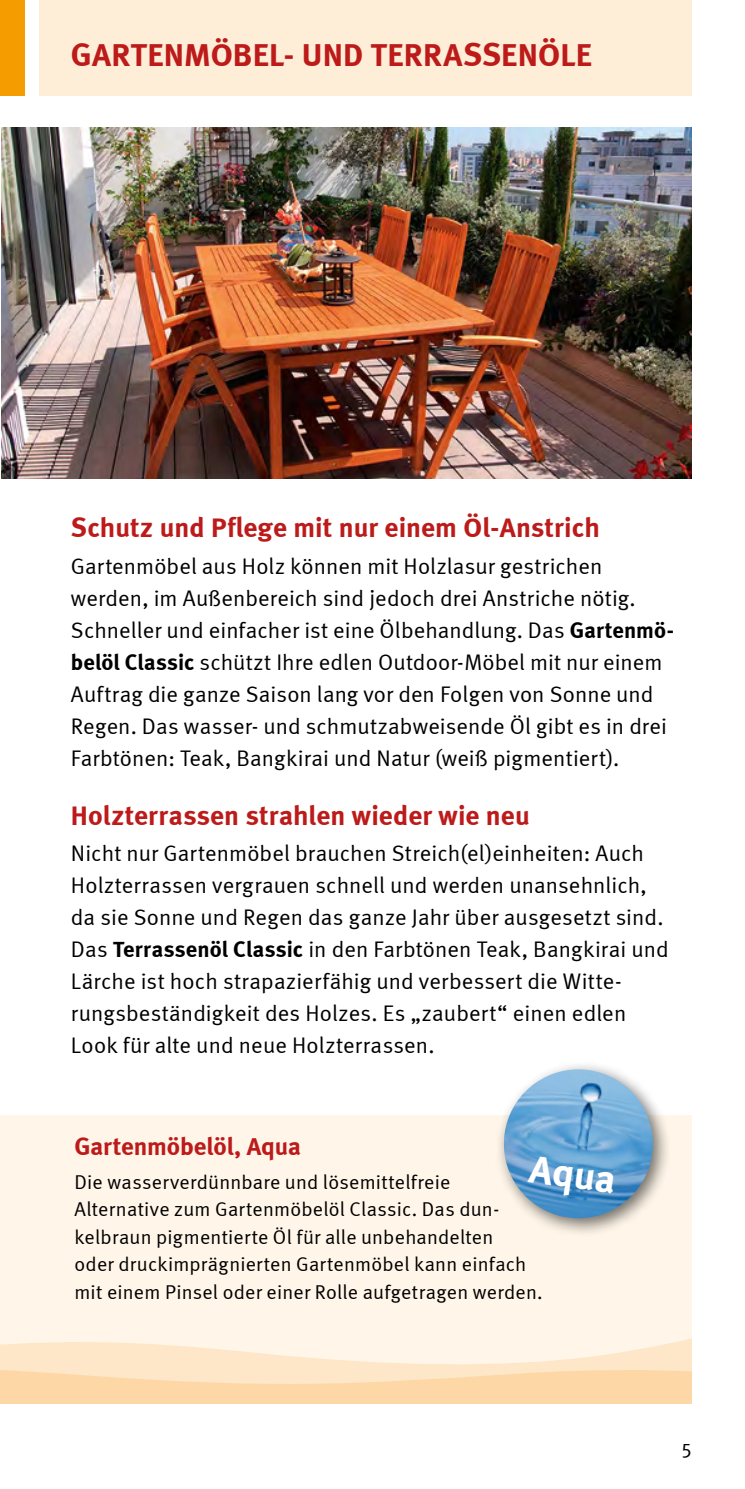
<style>
.page{position:relative;width:745px;height:1489px;background:#fff}
.page>*{position:absolute;margin:0;border:0;box-sizing:border-box;transform-origin:0 0}
.t1{font:700 40px "Meta";color:#fff}
.t2{font:700 32.5px "Meta";letter-spacing:.005em;color:#bd1a1a}
.t3{font:700 27.5px "Meta";letter-spacing:.01em;color:#bd1a1a}
.t4{font:700 25px "Meta";letter-spacing:-.005em;color:#bd1a1a}
.t5{font:22.5px/32px "Meta Normal";letter-spacing:.005em;color:#000}
.t6{font:20px/27.5px "Meta Normal";letter-spacing:.01em;color:#000}
.s1{font-family:"Meta";font-weight:700}
</style>
<div class="page">
<div style="left:39px;top:0;width:652px;height:96px;background:#feeed8"></div>
<div style="left:0;top:0;width:25px;height:96px;background:#f59c00"></div>
<div style="left:0;top:1115px;width:691px;height:288px;background:#fff6e9"></div>
<svg style="left:0;top:1339px;width:691px;height:12px"></svg>
<svg style="left:0;top:1351px;width:691px;height:52px;background:#fde0ba"></svg>
<div style="left:494px;top:1060px;width:178px;height:177px;background:#000;opacity:.55"></div>
<img style="left:499px;top:1069px;width:158px;height:151px">
<img style="left:2px;top:128px;width:689px;height:350px">
<h2 class="t2" style="left:71px;top:35px;width:522px">GARTENMÖBEL- UND TERRASSENÖLE</h2>
<p class="t3" style="left:71px;top:511px;width:530px">Schutz und Pflege mit nur einem Öl-Anstrich</p>
<p class="t5" style="left:71px;top:550px;width:604px">Gartenmöbel aus Holz können mit Holzlasur gestrichen werden, im Außenbereich sind jedoch drei Anstriche nötig.<br>Schneller und einfacher ist eine Ölbehandlung. Das <span class="s1">Gartenmö&shy;belöl Classic</span> schützt Ihre edlen Outdoor-Möbel mit nur einem Auftrag die ganze Saison lang vor den Folgen von Sonne und Regen. Das wasser- und schmutzabweisende Öl gibt es in drei Farbtönen: Teak, Bangkirai und Natur (weiß pigmentiert).</p>
<p class="t3" style="left:71px;top:798px;width:460px">Holzterrassen strahlen wieder wie neu</p>
<p class="t5" style="left:71px;top:837px;width:599px">Nicht nur Gartenmöbel brauchen Streich(el)einheiten: Auch Holzterrassen vergrauen schnell und werden unansehnlich, da sie Sonne und Regen das ganze Jahr über ausgesetzt sind.<br>Das <span class="s1">Terrassenöl Classic</span> in den Farbtönen Teak, Bangkirai und Lärche ist hoch strapazierfähig und verbessert die Witte&shy;rungsbeständigkeit des Holzes. Es „zaubert“ einen edlen Look für alte und neue Holzterrassen.</p>
<p class="t4" style="left:74px;top:1131px;width:228px">Gartenmöbelöl, Aqua</p>
<p class="t6" style="left:74px;top:1167px;width:469px">Die wasserverdünnbare und lösemittelfreie Alternative zum Gartenmöbelöl Classic. Das dun&shy;kelbraun pigmentierte Öl für alle unbehandelten<br>oder druckimprägnierten Gartenmöbel kann einfach mit einem Pinsel oder einer Rolle aufgetragen werden.</p>
<h1 class="t1" style="left:532px;top:1144px;width:88px;rotate:8deg">Aqua</h1>
<p class="t6" style="left:681px;top:1433px;width:11px">5</p>
</div>
